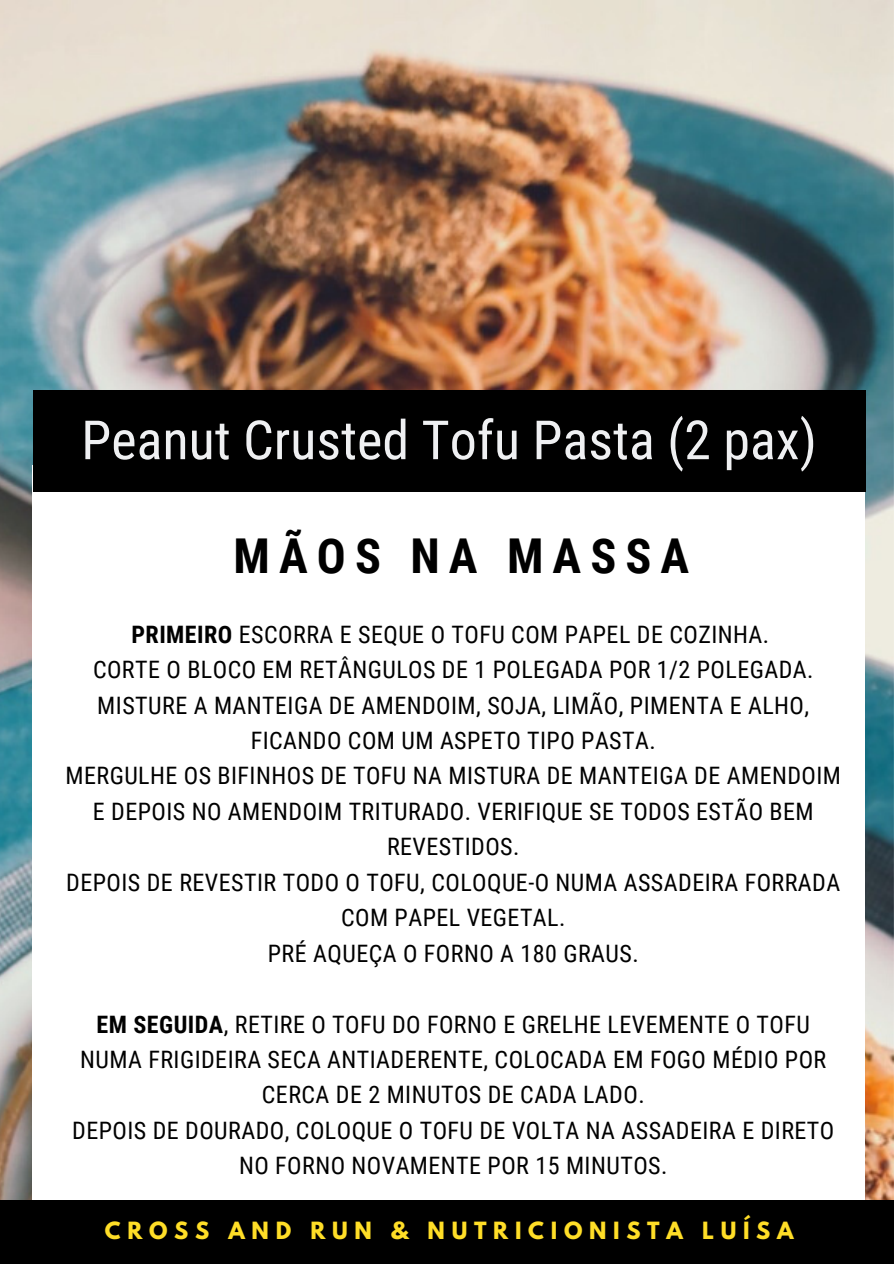
<style>
.page{position:relative;width:894px;height:1264px;background:#fff}
.page>*{position:absolute;margin:0;border:0;box-sizing:border-box;transform-origin:0 0}
.t1{font:54px "Roboto Condensed";color:#eff0f2}
.t2{font:700 48px "Roboto Condensed";letter-spacing:.19em;color:#000}
.t3{font:24px/35.4px "Roboto Condensed";letter-spacing:.02em;color:#000;text-align:center}
.t4{font:700 21px "League Spartan";letter-spacing:.32em;color:#ffde27}
.s1{font-weight:700}
</style>
<div class="page">
<img style="left:0;top:0;width:893px;height:1200px">
<div style="left:32px;top:465px;width:833px;height:768px;background:#fff"></div>
<div style="left:33px;top:390px;width:832px;height:102px;background:#000"></div>
<div style="left:0;top:1200px;width:893px;height:63px;background:#000"></div>
<h1 class="t1" style="left:81px;top:409px;width:736px">Peanut Crusted Tofu Pasta (2 pax)</h1>
<h2 class="t2" style="left:233px;top:528px;width:457px">MÃOS NA MASSA</h2>
<p class="t3" style="left:65px;top:616px;width:776px"><span class="s1">PRIMEIRO</span> ESCORRA E SEQUE O TOFU COM PAPEL DE COZINHA.<br>CORTE O BLOCO EM RETÂNGULOS DE 1 POLEGADA POR 1/2 POLEGADA.<br>MISTURE A MANTEIGA DE AMENDOIM, SOJA, LIMÃO, PIMENTA E ALHO, FICANDO COM UM ASPETO TIPO PASTA.<br>MERGULHE OS BIFINHOS DE TOFU NA MISTURA DE MANTEIGA DE AMENDOIM E DEPOIS NO AMENDOIM TRITURADO. VERIFIQUE SE TODOS ESTÃO BEM REVESTIDOS.<br>DEPOIS DE REVESTIR TODO O TOFU, COLOQUE-O NUMA ASSADEIRA FORRADA COM PAPEL VEGETAL.<br>PRÉ AQUEÇA O FORNO A 180 GRAUS.</p>
<p class="t3" style="left:72px;top:1006px;width:763px"><span class="s1">EM SEGUIDA</span>, RETIRE O TOFU DO FORNO E GRELHE LEVEMENTE O TOFU NUMA FRIGIDEIRA SECA ANTIADERENTE, COLOCADA EM FOGO MÉDIO POR CERCA DE 2 MINUTOS DE CADA LADO.<br>DEPOIS DE DOURADO, COLOQUE O TOFU DE VOLTA NA ASSADEIRA E DIRETO NO FORNO NOVAMENTE POR 15 MINUTOS.</p>
<p class="t4" style="left:105px;top:1220px;width:690px">CROSS AND RUN &amp; NUTRICIONISTA LUÍSA</p>
</div>
